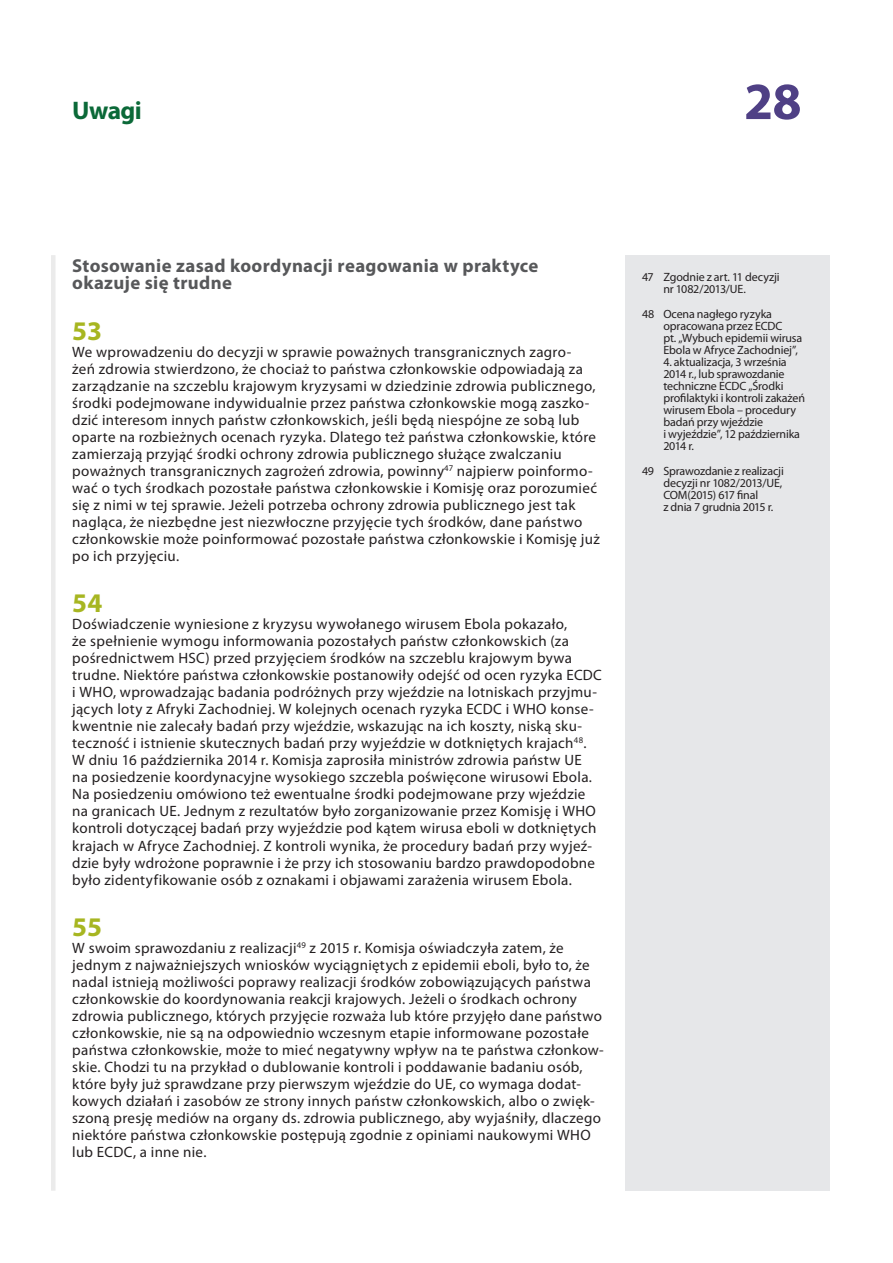
<style>
.page{position:relative;width:893px;height:1263px;background:#fff}
.page>*{position:absolute;margin:0;border:0;box-sizing:border-box;transform-origin:0 0}
.t1{font:700 52.5px "Myriad Pro";color:#4f4085}
.E_05_-_CHAP__1__TEXT{font:700 27px "Myriad Pro";color:#a7b621}
.t2{font:700 25.5px "Myriad Pro";letter-spacing:-.025em;color:#0b6938}
.E_03_-_CHAP__TITRE_A{font:700 18.75px/17px "Myriad Pro";letter-spacing:.02em;color:#57585a}
.E_05_-_CHAP__1__TEXT-2{font:15px/17px "Myriad Pro";letter-spacing:.02em;color:#231f20}
.E_08_-_CHAP__FOOTNOT{font:12px/12px "Myriad Pro";letter-spacing:-.015em;color:#231f20}
</style>
<div class="page">
<div style="left:51px;top:255px;width:5px;height:936px;background:#ebebeb"></div>
<div style="left:625px;top:255px;width:204px;height:936px;background:#e6e7e9"></div>
<h3 class="t2" style="left:72px;top:96px;width:71px">Uwagi</h3>
<h1 class="t1" style="left:744px;top:72px;width:59px">28</h1>
<p class="E_03_-_CHAP__TITRE_A" style="left:72px;top:258px;width:468px">Stosowanie zasad koordynacji reagowania w praktyce okazuje się trudne</p>
<p class="E_05_-_CHAP__1__TEXT" style="left:72px;top:316px;width:31px">53</p>
<p class="E_05_-_CHAP__1__TEXT-2" style="left:72px;top:344px;width:529px">We wprowadzeniu do decyzji w sprawie poważnych transgranicznych zagro-<br>żeń zdrowia stwierdzono, że chociaż to państwa członkowskie odpowiadają za zarządzanie na szczeblu krajowym kryzysami w dziedzinie zdrowia publicznego, środki podejmowane indywidualnie przez państwa członkowskie mogą zaszko&shy;dzić interesom innych państw członkowskich, jeśli będą niespójne ze sobą lub oparte na rozbieżnych ocenach ryzyka. Dlatego też państwa członkowskie, które zamierzają przyjąć środki ochrony zdrowia publicznego służące zwalczaniu poważnych transgranicznych zagrożeń zdrowia, powinny<sup>47</sup> najpierw poinformo&shy;wać o tych środkach pozostałe państwa członkowskie i Komisję oraz porozumieć się z nimi w tej sprawie. Jeżeli potrzeba ochrony zdrowia publicznego jest tak nagląca, że niezbędne jest niezwłoczne przyjęcie tych środków, dane państwo członkowskie może poinformować pozostałe państwa członkowskie i Komisję już po ich przyjęciu.</p>
<p class="E_05_-_CHAP__1__TEXT" style="left:72px;top:588px;width:32px">54</p>
<p class="E_05_-_CHAP__1__TEXT-2" style="left:72px;top:616px;width:531px">Doświadczenie wyniesione z kryzysu wywołanego wirusem Ebola pokazało,<br>że spełnienie wymogu informowania pozostałych państw członkowskich (za pośrednictwem HSC) przed przyjęciem środków na szczeblu krajowym bywa trudne. Niektóre państwa członkowskie postanowiły odejść od ocen ryzyka ECDC i WHO, wprowadzając badania podróżnych przy wjeździe na lotniskach przyjmu&shy;jących loty z Afryki Zachodniej. W kolejnych ocenach ryzyka ECDC i WHO konse&shy;kwentnie nie zalecały badań przy wjeździe, wskazując na ich koszty, niską sku&shy;teczność i istnienie skutecznych badań przy wyjeździe w dotkniętych krajach<sup>48</sup>.<br>W dniu 16 października 2014 r. Komisja zaprosiła ministrów zdrowia państw UE<br>na posiedzenie koordynacyjne wysokiego szczebla poświęcone wirusowi Ebola.<br>Na posiedzeniu omówiono też ewentualne środki podejmowane przy wjeździe na granicach UE. Jednym z rezultatów było zorganizowanie przez Komisję i WHO kontroli dotyczącej badań przy wyjeździe pod kątem wirusa eboli w dotkniętych krajach w Afryce Zachodniej. Z kontroli wynika, że procedury badań przy wyjeź&shy;dzie były wdrożone poprawnie i że przy ich stosowaniu bardzo prawdopodobne było zidentyfikowanie osób z oznakami i objawami zarażenia wirusem Ebola.</p>
<p class="E_05_-_CHAP__1__TEXT" style="left:72px;top:911px;width:31px">55</p>
<p class="E_05_-_CHAP__1__TEXT-2" style="left:72px;top:939px;width:533px">W swoim sprawozdaniu z realizacji<sup>49</sup> z 2015 r. Komisja oświadczyła zatem, że jednym z najważniejszych wniosków wyciągniętych z epidemii eboli, było to, że nadal istnieją możliwości poprawy realizacji środków zobowiązujących państwa członkowskie do koordynowania reakcji krajowych. Jeżeli o środkach ochrony zdrowia publicznego, których przyjęcie rozważa lub które przyjęło dane państwo członkowskie, nie są na odpowiednio wczesnym etapie informowane pozostałe państwa członkowskie, może to mieć negatywny wpływ na te państwa członkow&shy;skie. Chodzi tu na przykład o dublowanie kontroli i poddawanie badaniu osób, które były już sprawdzane przy pierwszym wjeździe do UE, co wymaga dodat&shy;kowych działań i zasobów ze strony innych państw członkowskich, albo o zwięk&shy;szoną presję mediów na organy ds. zdrowia publicznego, aby wyjaśniły, dlaczego niektóre państwa członkowskie postępują zgodnie z opiniami naukowymi WHO lub ECDC, a inne nie.</p>
<p class="E_08_-_CHAP__FOOTNOT" style="left:663px;top:271px;width:118px;text-indent:-21px">47 Zgodnie z art. 11 decyzji nr 1082/2013/UE.</p>
<p class="E_08_-_CHAP__FOOTNOT" style="left:663px;top:308px;width:141px;text-indent:-21px">48 Ocena nagłego ryzyka opracowana przez ECDC<br>pt. „Wybuch epidemii wirusa<br>Ebola w Afryce Zachodniej”,</p>
<p class="E_08_-_CHAP__FOOTNOT" style="left:663px;top:356px;width:143px">4. aktualizacja, 3 września<br>2014 r., lub sprawozdanie techniczne ECDC „Środki profilaktyki i kontroli zakażeń wirusem Ebola – procedury badań przy wjeździe<br>i wyjeździe”, 12 października<br>2014 r.</p>
<p class="E_08_-_CHAP__FOOTNOT" style="left:663px;top:465px;width:122px;text-indent:-21px">49 Sprawozdanie z realizacji decyzji nr 1082/2013/UE,<br>COM(2015) 617 final<br>z dnia 7 grudnia 2015 r.</p>
</div>
